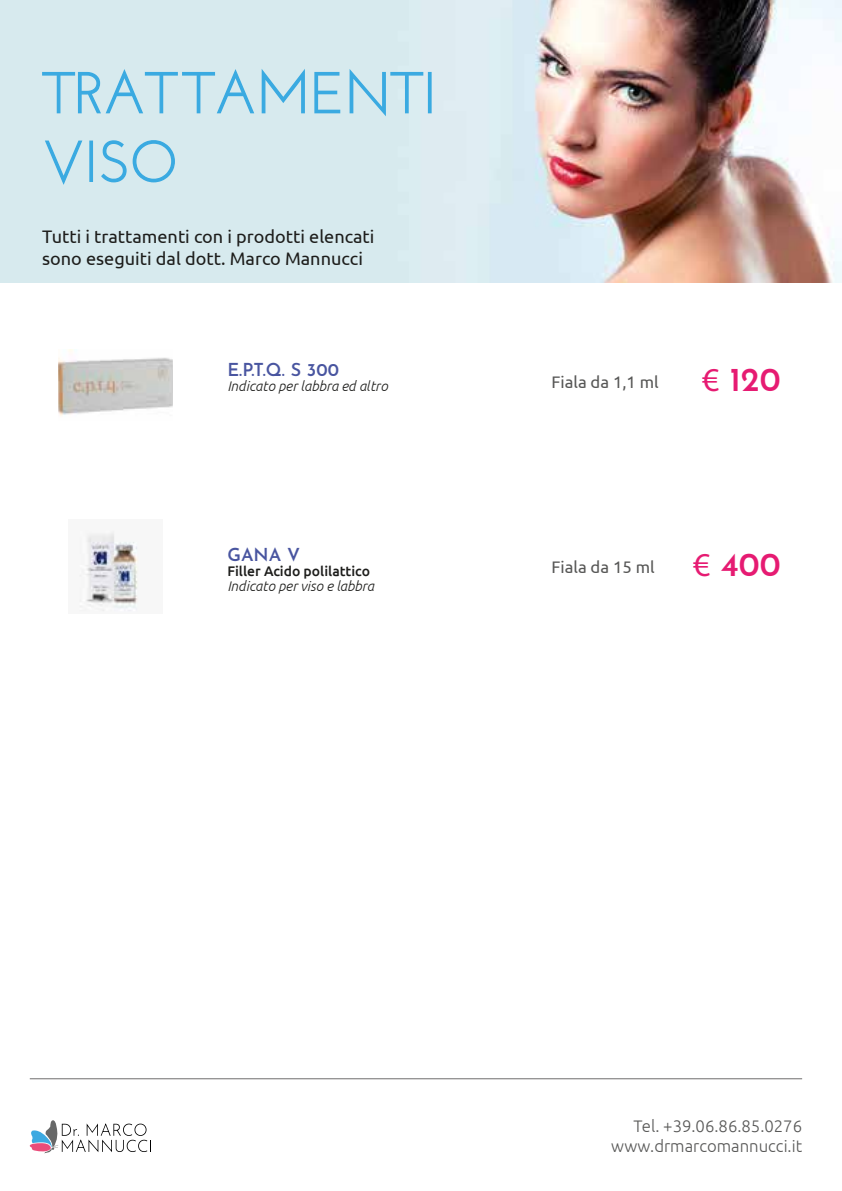
<style>
.page{position:relative;width:842px;height:1191px;background:#fff}
.page>*{position:absolute;margin:0;border:0;box-sizing:border-box;transform-origin:0 0}
.t1{font:600 33.4px "Josefin Sans";color:#e61b72}
.t2{font:18px/21.8px "Ubuntu";color:#1d1d1b}
.t3{font:600 18px "Josefin Sans";color:#4955a0}
.t4{font:16.8px "Ubuntu";color:#575756}
.t5{font:300 16.6px "Ubuntu";color:#575756}
.t6{font:italic 300 14px "Ubuntu";color:#1d1d1b}
.t7{font:500 14px "Ubuntu";color:#1d1d1b}
.s1{font-family:"Myriad Pro";font-weight:400}
.s2{font-family:"Myriad Pro";font-size:33.4px;color:#e61b72}
.s3{font-family:"Josefin Sans";font-weight:600;font-size:33.4px;color:#e61b72}
</style>
<div class="page">
<img style="left:0;top:0;width:842px;height:282px">
<svg style="left:42px;top:69px;width:212px;height:44px;background:#b6dceb"></svg>
<svg style="left:262px;top:69px;width:43px;height:44px;background:#abd8ea"></svg>
<svg style="left:314px;top:72px;width:26px;height:41px"></svg>
<svg style="left:350px;top:69px;width:73px;height:47px;background:#b6ddeb"></svg>
<svg style="left:428px;top:72px;width:4px;height:41px"></svg>
<svg style="left:45px;top:140px;width:37px;height:45px;background:#b9ddeb"></svg>
<svg style="left:89px;top:140px;width:4px;height:42px"></svg>
<svg style="left:101px;top:140px;width:26px;height:42px"></svg>
<svg style="left:133px;top:139px;width:42px;height:43px;background:#afd9ea"></svg>
<hr style="left:30px;top:1078px;width:772px;height:1px;background:#706f6f">
<svg style="left:30px;top:1120px;width:121px;height:33px"></svg>
<img style="left:58px;top:350px;width:115px;height:66px">
<img style="left:79px;top:531px;width:60px;height:81px">
<p class="t2" style="left:42px;top:225px;width:334px">Tutti i trattamenti con i prodotti elencati sono eseguiti dal dott. Marco Mannucci</p>
<p class="t3" style="left:227px;top:356px;width:113px">E.P.T.Q. S 300</p>
<p class="t6" style="left:227px;top:378px;width:162px">Indicato per labbra ed altro</p>
<p class="t4" style="left:551px;top:372px;width:109px">Fiala da 1,1 ml</p>
<h1 class="t1" style="left:702px;top:354px;width:80px"><span class="s1">€</span> 120</h1>
<p class="t3" style="left:227px;top:541px;width:74px">GANA V</p>
<p class="t7" style="left:227px;top:562px;width:144px">Filler Acido polilattico</p>
<p class="t6" style="left:227px;top:578px;width:148px">Indicato per viso e labbra</p>
<p class="t4" style="left:551px;top:556px;width:231px">Fiala da 15 ml <span class="s2">€</span> <span class="s3">400</span></p>
<p class="t5" style="left:633px;top:1116px;width:170px">Tel. +39.06.86.85.0276</p>
<p class="t5" style="left:611px;top:1136px;width:192px">www.drmarcomannucci.it</p>
</div>
